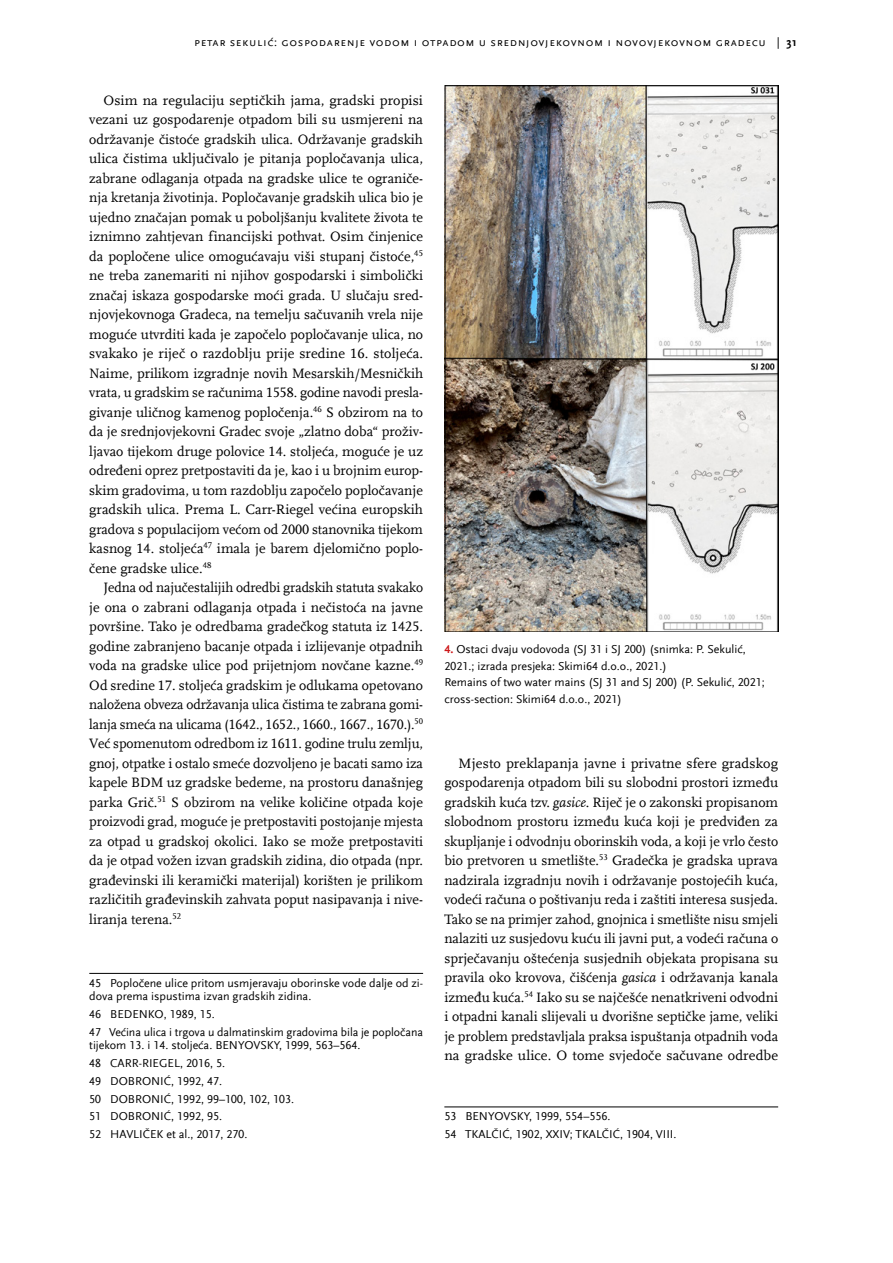
<style>
.page{position:relative;width:893px;height:1263px;background:#fff}
.page>*{position:absolute;margin:0;border:0;box-sizing:border-box;transform-origin:0 0}
.t1{font:14.25px/19.5px "Scala Offc Pro";color:#000;text-align:justify}
.t2{font:12px/17.7px "Scala Sans Offc Pro";color:#000}
.t3{font:12px "Scala Sans Sc Offc Pro";letter-spacing:.05em;color:#000}
.s1{font-weight:700}
.s2{font-weight:700;color:#cd1719}
.s3{font-style:italic}
</style>
<div class="page">
<img style="left:444px;top:85px;width:334px;height:546px">
<hr style="left:89px;top:973px;width:334px;height:1px;background:#000">
<hr style="left:444px;top:1107px;width:334px;height:1px;background:#000">
<p class="t3" style="left:194px;top:35px;width:604px">petar sekulić: gospodarenje vodom i otpadom u srednjovjekovnom i novovjekovnom gradecu | <span class="s1">31</span></p>
<p class="t1" style="left:89px;top:90px;width:335px;text-indent:14px">Osim na regulaciju septičkih jama, gradski propisi vezani uz gospodarenje otpadom bili su usmjereni na održavanje čistoće gradskih ulica. Održavanje gradskih ulica čistima uključivalo je pitanja popločavanja ulica, zabrane odlaganja otpada na gradske ulice te ograniče&shy;nja kretanja životinja. Popločavanje gradskih ulica bio je ujedno značajan pomak u poboljšanju kvalitete života te iznimno zahtjevan financijski pothvat. Osim činjenice da popločene ulice omogućavaju viši stupanj čistoće,<sup>45 </sup>ne treba zanemariti ni njihov gospodarski i simbolički značaj iskaza gospodarske moći grada. U slučaju sred&shy;njovjekovnoga Gradeca, na temelju sačuvanih vrela nije moguće utvrditi kada je započelo popločavanje ulica, no svakako je riječ o razdoblju prije sredine 16. stoljeća.<br>Naime, prilikom izgradnje novih Mesarskih/Mesničkih vrata, u gradskim se računima 1558. godine navodi presla&shy;givanje uličnog kamenog popločenja.<sup>46</sup> S obzirom na to da je srednjovjekovni Gradec svoje „zlatno doba“ proživ&shy;ljavao tijekom druge polovice 14. stoljeća, moguće je uz određeni oprez pretpostaviti da je, kao i u brojnim europ&shy;skim gradovima, u tom razdoblju započelo popločavanje gradskih ulica. Prema L. Carr-Riegel većina europskih gradova s populacijom većom od 2000 stanovnika tijekom kasnog 14. stoljeća<sup>47</sup> imala je barem djelomično poplo&shy;čene gradske ulice.<sup>48</sup></p>
<p class="t1" style="left:89px;top:578px;width:335px;text-indent:14px">Jedna od najučestalijih odredbi gradskih statuta svakako je ona o zabrani odlaganja otpada i nečistoća na javne površine. Tako je odredbama gradečkog statuta iz 1425. godine zabranjeno bacanje otpada i izlijevanje otpadnih voda na gradske ulice pod prijetnjom novčane kazne.<sup>49<br></sup>Od sredine 17. stoljeća gradskim je odlukama opetovano naložena obveza održavanja ulica čistima te zabrana gomi&shy;lanja smeća na ulicama (1642., 1652., 1660., 1667., 1670.).<sup>50<br></sup>Već spomenutom odredbom iz 1611. godine trulu zemlju, gnoj, otpatke i ostalo smeće dozvoljeno je bacati samo iza kapele BDM uz gradske bedeme, na prostoru današnjeg parka Grič.<sup>51</sup> S obzirom na velike količine otpada koje proizvodi grad, moguće je pretpostaviti postojanje mjesta za otpad u gradskoj okolici. Iako se može pretpostaviti da je otpad vožen izvan gradskih zidina, dio otpada (npr. građevinski ili keramički materijal) korišten je prilikom različitih građevinskih zahvata poput nasipavanja i nive&shy;liranja terena.<sup>52</sup></p>
<p class="t2" style="left:89px;top:976px;width:335px;line-height:13.5px">45 Popločene ulice pritom usmjeravaju oborinske vode dalje od zi&shy;dova prema ispustima izvan gradskih zidina.</p>
<p class="t2" style="left:89px;top:1005px;width:335px">46 BEDENKO, 1989, 15.<br>47 Većina ulica i trgova u dalmatinskim gradovima bila je popločana</p>
<p class="t2" style="left:89px;top:1037px;width:273px">tijekom 13. i 14. stoljeća. BENYOVSKY, 1999, 563–564.<br>48 CARR-RIEGEL, 2016, 5.<br>49 DOBRONIĆ, 1992, 47.<br>50 DOBRONIĆ, 1992, 99–100, 102, 103.<br>51 DOBRONIĆ, 1992, 95.<br>52 HAVLIČEK et al., 2017, 270.</p>
<p class="t2" style="left:444px;top:641px;width:322px;line-height:16.5px"><span class="s2">4.</span> Ostaci dvaju vodovoda (SJ 31 i SJ 200) (snimka: P. Sekulić, 2021.; izrada presjeka: Skimi64 d.o.o., 2021.)<br>Remains of two water mains (SJ 31 and SJ 200) (P. Sekulić, 2021; cross-section: Skimi64 d.o.o., 2021)</p>
<p class="t1" style="left:444px;top:753px;width:335px;text-indent:14px">Mjesto preklapanja javne i privatne sfere gradskog gospodarenja otpadom bili su slobodni prostori između gradskih kuća tzv. <span class="s3">gasice</span>. Riječ je o zakonski propisanom slobodnom prostoru između kuća koji je predviđen za skupljanje i odvodnju oborinskih voda, a koji je vrlo često bio pretvoren u smetlište.<sup>53</sup> Gradečka je gradska uprava nadzirala izgradnju novih i održavanje postojećih kuća, vodeći računa o poštivanju reda i zaštiti interesa susjeda.<br>Tako se na primjer zahod, gnojnica i smetlište nisu smjeli nalaziti uz susjedovu kuću ili javni put, a vodeći računa o sprječavanju oštećenja susjednih objekata propisana su pravila oko krovova, čišćenja <span class="s3">gasica</span> i održavanja kanala između kuća.<sup>54</sup> Iako su se najčešće nenatkriveni odvodni i otpadni kanali slijevali u dvorišne septičke jame, veliki je problem predstavljala praksa ispuštanja otpadnih voda na gradske ulice. O tome svjedoče sačuvane odredbe</p>
<p class="t2" style="left:444px;top:1108px;width:234px">53 BENYOVSKY, 1999, 554–556.<br>54 TKALČIĆ, 1902, XXIV; TKALČIĆ, 1904, VIII.</p>
</div>
